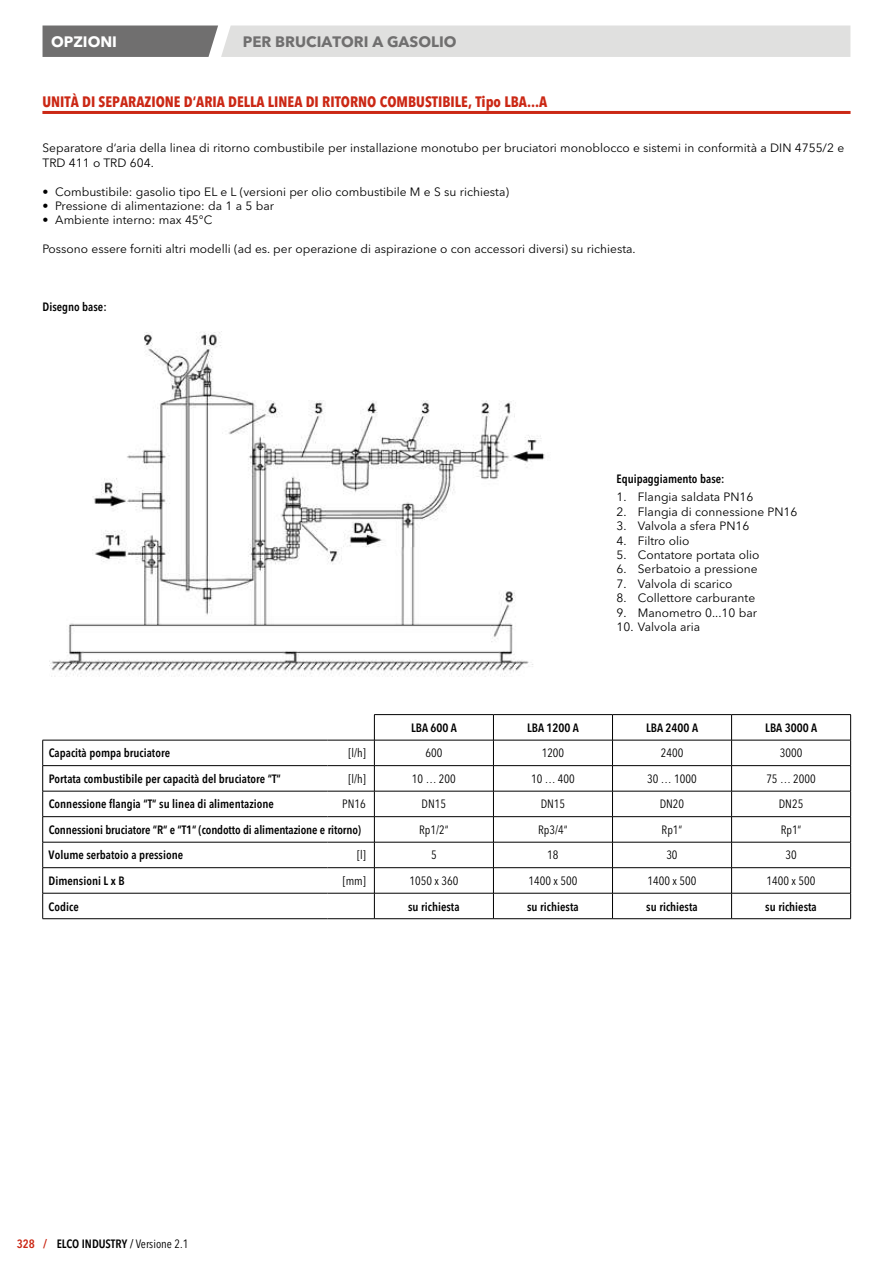
<style>
.page{position:relative;width:893px;height:1263px;background:#fff}
.page>*{position:absolute;margin:0;border:0;box-sizing:border-box;transform-origin:0 0}
.t1{font:700 condensed 15px "Avenir Next LT Pro";color:#cb2815}
.t2{font:700 15px "Avenir Next LT Pro";color:#706f6f}
.t3{font:700 15px "Avenir Next LT Pro";color:#fff}
.t4{font:12px/14.4px "Avenir Next LT Pro";color:#000}
.t5{font:600 condensed 12px "Avenir Next LT Pro";color:#000}
.t6{font:condensed 12px "Avenir Next LT Pro";color:#000}
.s1{color:#cb2815}
.s2{font-weight:400}
</style>
<div class="page">
<svg style="left:43px;top:26px;width:807px;height:31px;background:#c8c8c7"></svg>
<img style="left:50px;top:332px;width:495px;height:345px">
<hr style="left:43px;top:740px;width:285px;height:1px;background:#000">
<hr style="left:328px;top:740px;width:46px;height:1px;background:#000">
<hr style="left:374px;top:740px;width:119px;height:1px;background:#000">
<hr style="left:493px;top:740px;width:119px;height:1px;background:#000">
<hr style="left:612px;top:740px;width:120px;height:1px;background:#000">
<hr style="left:732px;top:740px;width:119px;height:1px;background:#000">
<hr style="left:43px;top:765px;width:285px;height:1px;background:#000">
<hr style="left:328px;top:765px;width:46px;height:1px;background:#000">
<hr style="left:374px;top:765px;width:119px;height:1px;background:#000">
<hr style="left:493px;top:765px;width:119px;height:1px;background:#000">
<hr style="left:612px;top:765px;width:120px;height:1px;background:#000">
<hr style="left:732px;top:765px;width:119px;height:1px;background:#000">
<hr style="left:43px;top:791px;width:285px;height:1px;background:#000">
<hr style="left:328px;top:791px;width:46px;height:1px;background:#000">
<hr style="left:374px;top:791px;width:119px;height:1px;background:#000">
<hr style="left:493px;top:791px;width:119px;height:1px;background:#000">
<hr style="left:612px;top:791px;width:120px;height:1px;background:#000">
<hr style="left:732px;top:791px;width:119px;height:1px;background:#000">
<hr style="left:43px;top:816px;width:285px;height:1px;background:#000">
<hr style="left:328px;top:816px;width:46px;height:1px;background:#000">
<hr style="left:374px;top:816px;width:119px;height:1px;background:#000">
<hr style="left:493px;top:816px;width:119px;height:1px;background:#000">
<hr style="left:612px;top:816px;width:120px;height:1px;background:#000">
<hr style="left:732px;top:816px;width:119px;height:1px;background:#000">
<hr style="left:43px;top:842px;width:285px;height:1px;background:#000">
<hr style="left:328px;top:842px;width:46px;height:1px;background:#000">
<hr style="left:374px;top:842px;width:119px;height:1px;background:#000">
<hr style="left:493px;top:842px;width:119px;height:1px;background:#000">
<hr style="left:612px;top:842px;width:120px;height:1px;background:#000">
<hr style="left:732px;top:842px;width:119px;height:1px;background:#000">
<hr style="left:43px;top:867px;width:285px;height:1px;background:#000">
<hr style="left:328px;top:867px;width:46px;height:1px;background:#000">
<hr style="left:374px;top:867px;width:119px;height:1px;background:#000">
<hr style="left:493px;top:867px;width:119px;height:1px;background:#000">
<hr style="left:612px;top:867px;width:120px;height:1px;background:#000">
<hr style="left:732px;top:867px;width:119px;height:1px;background:#000">
<hr style="left:43px;top:893px;width:285px;height:1px;background:#000">
<hr style="left:328px;top:893px;width:46px;height:1px;background:#000">
<hr style="left:374px;top:893px;width:119px;height:1px;background:#000">
<svg style="left:374px;top:715px;width:1px;height:203px"></svg>
<hr style="left:493px;top:893px;width:119px;height:1px;background:#000">
<svg style="left:493px;top:715px;width:1px;height:203px"></svg>
<hr style="left:612px;top:893px;width:120px;height:1px;background:#000">
<svg style="left:612px;top:715px;width:1px;height:203px"></svg>
<hr style="left:732px;top:893px;width:119px;height:1px;background:#000">
<svg style="left:731px;top:715px;width:1px;height:203px"></svg>
<hr style="left:374px;top:714px;width:119px;height:1px;background:#000">
<hr style="left:493px;top:714px;width:119px;height:1px;background:#000">
<hr style="left:612px;top:714px;width:120px;height:1px;background:#000">
<hr style="left:732px;top:714px;width:119px;height:1px;background:#000">
<svg style="left:42px;top:740px;width:1px;height:178px"></svg>
<svg style="left:850px;top:715px;width:1px;height:203px"></svg>
<hr style="left:43px;top:918px;width:285px;height:1px;background:#000">
<hr style="left:328px;top:918px;width:46px;height:1px;background:#000">
<hr style="left:374px;top:918px;width:119px;height:1px;background:#000">
<hr style="left:493px;top:918px;width:119px;height:1px;background:#000">
<hr style="left:612px;top:918px;width:120px;height:1px;background:#000">
<hr style="left:732px;top:918px;width:119px;height:1px;background:#000">
<hr style="left:42px;top:111px;width:808px;height:3px;background:#cb2815">
<p class="t3" style="left:51px;top:32px;width:68px">OPZIONI</p>
<p class="t2" style="left:243px;top:32px;width:215px">PER BRUCIATORI A GASOLIO</p>
<p class="t1" style="left:42px;top:92px;width:506px">UNITÀ DI SEPARAZIONE D‘ARIA DELLA LINEA DI RITORNO COMBUSTIBILE, Tipo LBA...A</p>
<p class="t4" style="left:43px;top:141px;width:803px">Separatore d‘aria della linea di ritorno combustibile per installazione monotubo per bruciatori monoblocco e sistemi in conformità a DIN 4755/2 e<br>TRD 411 o TRD 604.</p>
<p class="t4" style="left:43px;top:184px;width:468px">• Combustibile: gasolio tipo EL e L (versioni per olio combustibile M e S su richiesta)</p>
<p class="t4" style="left:43px;top:199px;width:233px">• Pressione di alimentazione: da 1 a 5 bar</p>
<p class="t4" style="left:43px;top:213px;width:171px">• Ambiente interno: max 45°C</p>
<p class="t4" style="left:43px;top:242px;width:595px">Possono essere forniti altri modelli (ad es. per operazione di aspirazione o con accessori diversi) su richiesta.</p>
<p class="t5" style="left:43px;top:299px;width:66px">Disegno base:</p>
<p class="t5" style="left:617px;top:471px;width:109px">Equipaggiamento base:</p>
<p class="t4" style="left:617px;top:490px;width:138px">1. Flangia saldata PN16</p>
<p class="t4" style="left:617px;top:504px;width:182px">2. Flangia di connessione PN16</p>
<p class="t4" style="left:617px;top:519px;width:134px">3. Valvola a sfera PN16</p>
<p class="t4" style="left:617px;top:533px;width:75px">4. Filtro olio</p>
<p class="t4" style="left:617px;top:547px;width:144px">5. Contatore portata olio</p>
<p class="t4" style="left:617px;top:562px;width:143px">6. Serbatoio a pressione</p>
<p class="t4" style="left:617px;top:576px;width:117px">7. Valvola di scarico</p>
<p class="t4" style="left:617px;top:591px;width:140px">8. Collettore carburante</p>
<p class="t4" style="left:617px;top:605px;width:142px">9. Manometro 0...10 bar</p>
<p class="t4" style="left:617px;top:619px;width:85px">10. Valvola aria</p>
<p class="t5" style="left:411px;top:720px;width:47px">LBA 600 A</p>
<p class="t5" style="left:527px;top:720px;width:53px">LBA 1200 A</p>
<p class="t5" style="left:646px;top:720px;width:53px">LBA 2400 A</p>
<p class="t5" style="left:765px;top:720px;width:53px">LBA 3000 A</p>
<p class="t5" style="left:49px;top:746px;width:123px">Capacità pompa bruciatore</p>
<p class="t6" style="left:349px;top:746px;width:19px">[l/h]</p>
<p class="t6" style="left:425px;top:746px;width:18px">600</p>
<p class="t6" style="left:542px;top:746px;width:24px">1200</p>
<p class="t6" style="left:661px;top:746px;width:24px">2400</p>
<p class="t6" style="left:780px;top:746px;width:24px">3000</p>
<p class="t5" style="left:49px;top:771px;width:234px">Portata combustibile per capacità del bruciatore “T“</p>
<p class="t6" style="left:349px;top:771px;width:19px">[l/h]</p>
<p class="t6" style="left:412px;top:771px;width:45px">10 … 200</p>
<p class="t6" style="left:531px;top:771px;width:45px">10 … 400</p>
<p class="t6" style="left:647px;top:771px;width:51px">30 … 1000</p>
<p class="t6" style="left:766px;top:771px;width:51px">75 … 2000</p>
<p class="t5" style="left:49px;top:797px;width:227px">Connessione flangia “T“ su linea di alimentazione</p>
<p class="t6" style="left:342px;top:797px;width:25px">PN16</p>
<p class="t6" style="left:422px;top:797px;width:26px">DN15</p>
<p class="t6" style="left:541px;top:797px;width:26px">DN15</p>
<p class="t6" style="left:660px;top:797px;width:26px">DN20</p>
<p class="t6" style="left:779px;top:797px;width:26px">DN25</p>
<p class="t5" style="left:49px;top:822px;width:314px">Connessioni bruciatore “R“ e “T1“ (condotto di alimentazione e ritorno)</p>
<p class="t6" style="left:419px;top:822px;width:31px">Rp1/2“</p>
<p class="t6" style="left:538px;top:822px;width:31px">Rp3/4“</p>
<p class="t6" style="left:662px;top:822px;width:22px">Rp1“</p>
<p class="t6" style="left:781px;top:822px;width:22px">Rp1“</p>
<p class="t5" style="left:49px;top:848px;width:136px">Volume serbatoio a pressione</p>
<p class="t6" style="left:357px;top:848px;width:10px">[l]</p>
<p class="t6" style="left:431px;top:848px;width:7px">5</p>
<p class="t6" style="left:547px;top:848px;width:13px">18</p>
<p class="t6" style="left:666px;top:848px;width:13px">30</p>
<p class="t6" style="left:785px;top:848px;width:13px">30</p>
<p class="t5" style="left:49px;top:873px;width:78px">Dimensioni L x B</p>
<p class="t6" style="left:343px;top:873px;width:25px">[mm]</p>
<p class="t6" style="left:409px;top:873px;width:50px">1050 x 360</p>
<p class="t6" style="left:528px;top:873px;width:50px">1400 x 500</p>
<p class="t6" style="left:647px;top:873px;width:50px">1400 x 500</p>
<p class="t6" style="left:767px;top:873px;width:50px">1400 x 500</p>
<p class="t5" style="left:49px;top:899px;width:32px">Codice</p>
<p class="t5" style="left:408px;top:899px;width:53px">su richiesta</p>
<p class="t5" style="left:527px;top:899px;width:53px">su richiesta</p>
<p class="t5" style="left:646px;top:899px;width:53px">su richiesta</p>
<p class="t5" style="left:765px;top:899px;width:53px">su richiesta</p>
<p class="t5" style="left:17px;top:1237px;width:173px"><span class="s1">328 /</span> ELCO INDUSTRY <span class="s2">/ Versione 2.1</span></p>
</div>
